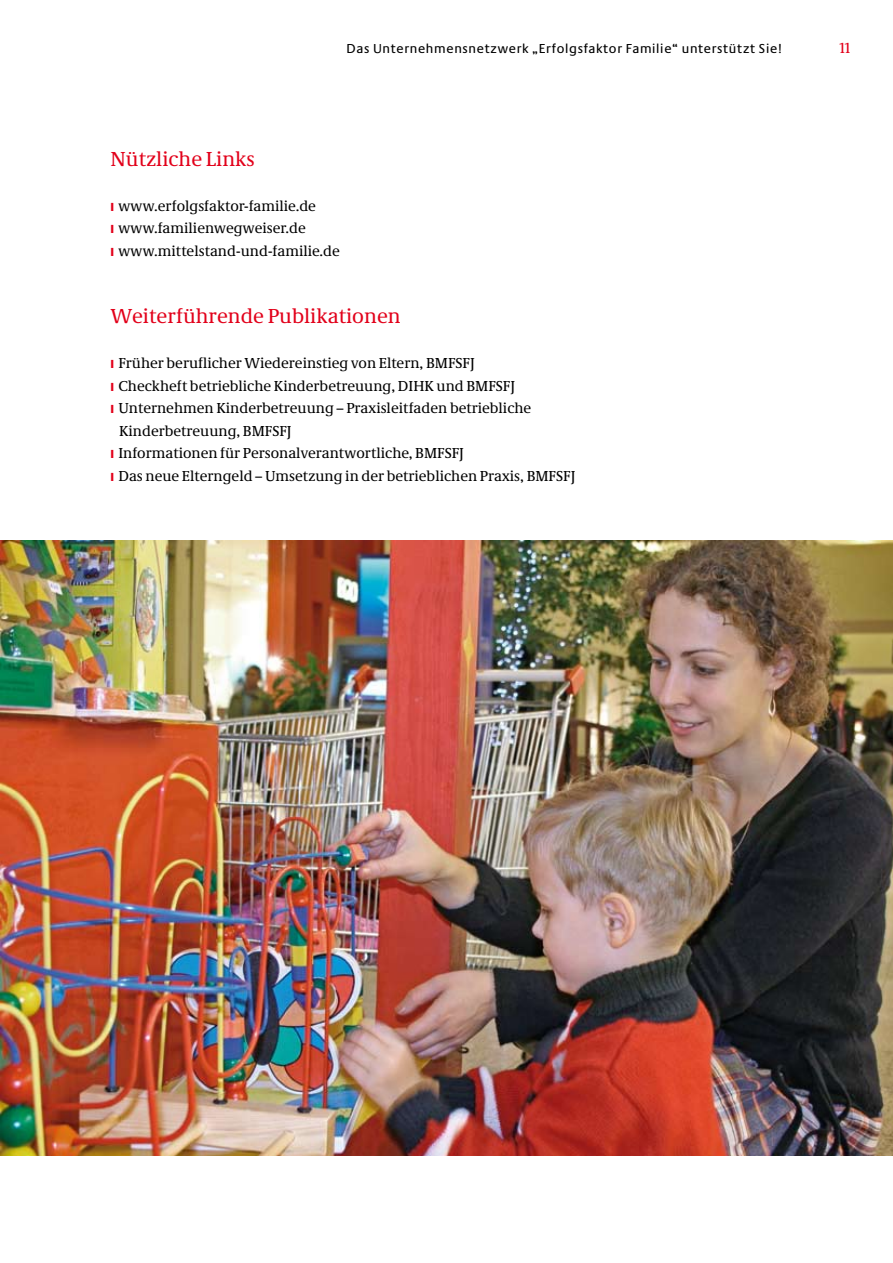
<style>
.page{position:relative;width:893px;height:1263px;background:#fff}
.page>*{position:absolute;margin:0;border:0;box-sizing:border-box;transform-origin:0 0}
.t1{font:21px "Neue Demos";color:#e2001a}
.t2{font:15px/22.5px "Neue Demos";color:#000}
.t3{font:15px "Neue Demos";color:#e2001a}
.t4{font:13.5px "Neue Praxis";letter-spacing:.05em;color:#000}
.s1{font-family:"Myriad Pro";font-weight:900;font-size:12px;color:#e2001a}
</style>
<div class="page">
<img style="left:0;top:541px;width:893px;height:615px">
<p class="t4" style="left:346px;top:40px;width:437px">Das Unternehmensnetzwerk „Erfolgsfaktor Familie“ unterstützt Sie!</p>
<h1 class="t1" style="left:111px;top:146px;width:146px">Nützliche Links</h1>
<p class="t2" style="left:111px;top:194px;width:231px"><span class="s1">I</span> www.erfolgsfaktor-familie.de<br><span class="s1">I</span> www.familienwegweiser.de<br><span class="s1">I</span> www.mittelstand-und-familie.de</p>
<h1 class="t1" style="left:111px;top:303px;width:292px">Weiterführende Publikationen</h1>
<p class="t2" style="left:111px;top:352px;width:366px"><span class="s1">I</span> Früher beruflicher Wiedereinstieg von Eltern, BMFSFJ</p>
<p class="t2" style="left:111px;top:374px;width:406px"><span class="s1">I</span> Checkheft betriebliche Kinderbetreuung, DIHK und BMFSFJ</p>
<p class="t2" style="left:111px;top:397px;width:422px"><span class="s1">I</span> Unternehmen Kinderbetreuung – Praxisleitfaden betriebliche</p>
<p class="t2" style="left:119px;top:419px;width:174px">Kinderbetreuung, BMFSFJ</p>
<p class="t2" style="left:111px;top:442px;width:355px"><span class="s1">I</span> Informationen für Personalverantwortliche, BMFSFJ</p>
<p class="t2" style="left:111px;top:464px;width:466px"><span class="s1">I</span> Das neue Elterngeld – Umsetzung in der betrieblichen Praxis, BMFSFJ</p>
<p class="t3" style="left:839px;top:39px;width:13px">11</p>
</div>
